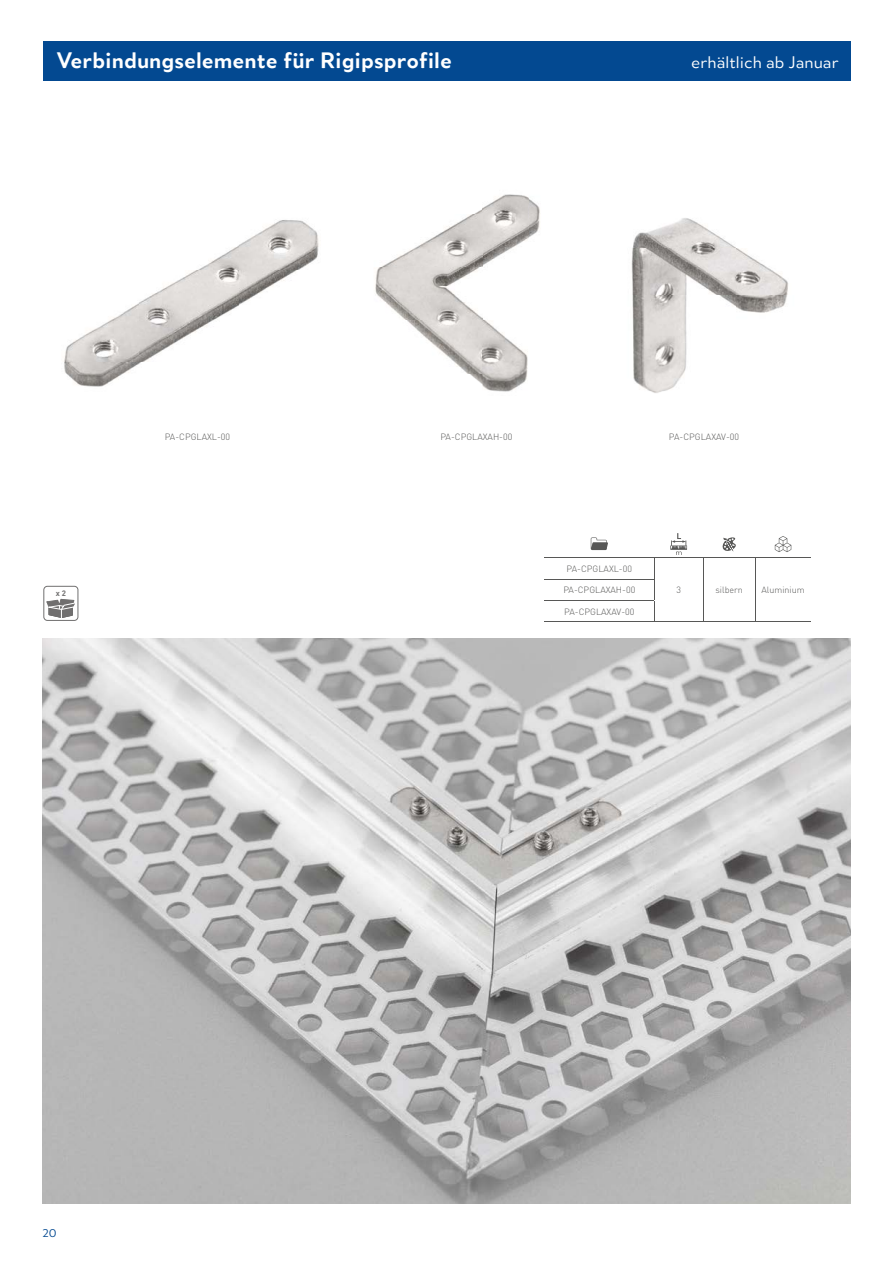
<style>
.page{position:relative;width:893px;height:1263px;background:#fff}
.page>*{position:absolute;margin:0;border:0;box-sizing:border-box;transform-origin:0 0}
.t1{font:700 24px "Merel";color:#fff}
.t2{font:18px "Merel";color:#fff}
.t3{font:12px "Merel";color:#034991}
.t4{font:300 9px "DIN Pro";color:#575756}
.t5{font:700 7.8px "DIN Pro";color:#706f6f}
</style>
<div class="page">
<div style="left:43px;top:586px;width:35px;height:35px;border:1px solid #706f6f;border-radius:4px"></div>
<svg style="left:46px;top:598px;width:29px;height:20px"></svg>
<img style="left:64px;top:220px;width:255px;height:167px">
<img style="left:482px;top:194px;width:58px;height:198px">
<img style="left:375px;top:214px;width:107px;height:160px">
<img style="left:470px;top:374px;width:12px;height:10px">
<img style="left:530px;top:194px;width:10px;height:7px">
<img style="left:631px;top:218px;width:157px;height:173px">
<img style="left:42px;top:638px;width:808px;height:565px">
<hr style="left:545px;top:579px;width:109px;height:1px;background:#575756">
<hr style="left:545px;top:600px;width:109px;height:1px;background:#575756">
<hr style="left:654px;top:621px;width:49px;height:1px;background:#575756">
<hr style="left:755px;top:621px;width:56px;height:1px;background:#575756">
<hr style="left:545px;top:621px;width:109px;height:1px;background:#575756">
<hr style="left:545px;top:558px;width:109px;height:1px;background:#575756">
<hr style="left:703px;top:621px;width:52px;height:1px;background:#575756">
<hr style="left:654px;top:558px;width:49px;height:1px;background:#575756">
<svg style="left:654px;top:559px;width:1px;height:62px"></svg>
<hr style="left:755px;top:558px;width:56px;height:1px;background:#575756">
<hr style="left:703px;top:558px;width:52px;height:1px;background:#575756">
<svg style="left:703px;top:559px;width:1px;height:62px"></svg>
<svg style="left:755px;top:559px;width:1px;height:62px"></svg>
<svg style="left:591px;top:537px;width:17px;height:13px"></svg>
<svg style="left:670px;top:533px;width:17px;height:22px"></svg>
<svg style="left:722px;top:537px;width:14px;height:14px"></svg>
<svg style="left:775px;top:536px;width:16px;height:16px"></svg>
<div style="left:43px;top:42px;width:808px;height:39px;background:#034991"></div>
<h1 class="t1" style="left:56px;top:41px;width:397px">Verbindungselemente für Rigipsprofile</h1>
<h2 class="t2" style="left:691px;top:49px;width:149px">erhältlich ab Januar</h2>
<p class="t5" style="left:56px;top:586px;width:12px">x 2</p>
<p class="t4" style="left:165px;top:430px;width:67px">PA-CPGLAXL-00</p>
<p class="t4" style="left:440px;top:430px;width:73px">PA-CPGLAXAH-00</p>
<p class="t4" style="left:669px;top:430px;width:72px">PA-CPGLAXAV-00</p>
<p class="t4" style="left:567px;top:562px;width:67px">PA-CPGLAXL-00</p>
<p class="t4" style="left:563px;top:583px;width:73px">PA-CPGLAXAH-00</p>
<p class="t4" style="left:676px;top:583px;width:6px">3</p>
<p class="t4" style="left:715px;top:583px;width:29px">silbern</p>
<p class="t4" style="left:761px;top:583px;width:45px">Aluminium</p>
<p class="t4" style="left:564px;top:604px;width:72px">PA-CPGLAXAV-00</p>
<h3 class="t3" style="left:43px;top:1224px;width:16px">20</h3>
</div>
